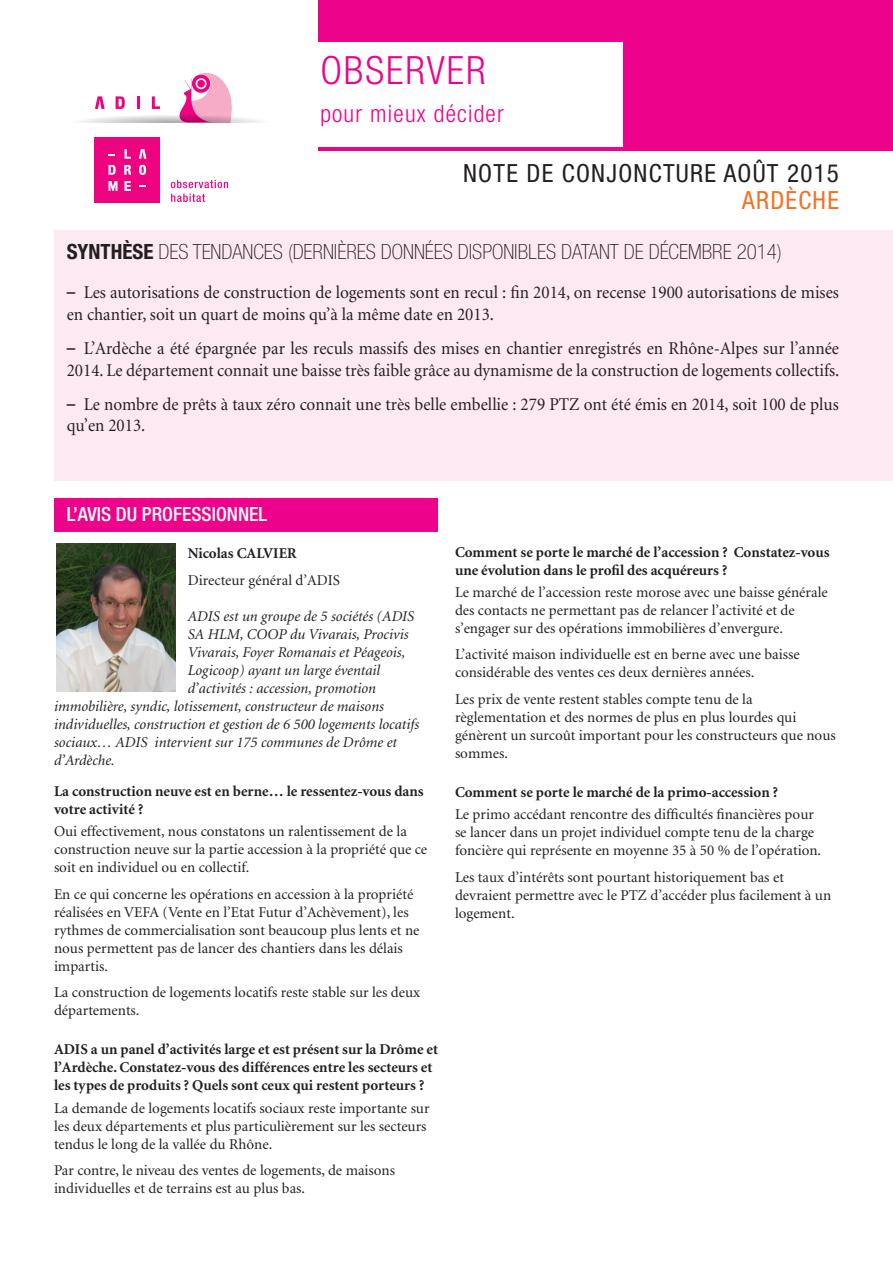
<style>
.page{position:relative;width:893px;height:1263px;background:#fff}
.page>*{position:absolute;margin:0;border:0;box-sizing:border-box;transform-origin:0 0}
.t1{font:300 condensed 39px "Helvetica Neue LT";letter-spacing:.05em;color:#ed028c}
.t2{font:condensed 25.05px "Helvetica Neue LT";letter-spacing:.05em;color:#231f20}
.t3{font:condensed 25.05px "Helvetica Neue LT";letter-spacing:.05em;color:#f37124}
.t4{font:300 condensed 24px "Helvetica Neue LT";letter-spacing:.05em;color:#ed028c}
._1-Titre_intro{font:100 condensed 21px "Helvetica Neue LT";color:#231f20}
._3-Titre_courant{font:500 condensed 19.5px "Helvetica Neue LT";color:#fff}
.t5{font:18px/21.6px "Minion LT";color:#231f20;scale:.95 1}
.texte_normal{font:15px/18px "Minion LT";color:#231f20}
.question_expert{font:700 15px/18px "Minion LT";color:#231f20}
._9-experts{font:italic 15px "Minion LT";color:#231f20}
._9-experts-2{font:15px "Minion LT";color:#231f20}
._10-Nom_expert{font:700 15px "Minion LT";color:#231f20}
.s1{font-weight:700}
.s2{font-family:"Helvetica Neue LT"}
</style>
<div class="page">
<div style="left:54px;top:498px;width:384px;height:34px;background:#ed028c"></div>
<div style="left:54px;top:230px;width:839px;height:250px;background:#fce9f2"></div>
<img style="left:56px;top:544px;width:119px;height:147px">
<div style="left:319px;top:0;width:574px;height:151px;background:#ed028c"></div>
<div style="left:317px;top:43px;width:306px;height:104px;background:#fff"></div>
<div style="left:94px;top:137px;width:66px;height:66px;background:#ed0280"></div>
<svg style="left:124px;top:165px;width:7px;height:10px"></svg>
<svg style="left:139px;top:165px;width:7px;height:10px"></svg>
<svg style="left:124px;top:181px;width:7px;height:10px"></svg>
<svg style="left:139px;top:185px;width:7px;height:2px"></svg>
<svg style="left:125px;top:149px;width:6px;height:10px"></svg>
<svg style="left:139px;top:149px;width:7px;height:10px"></svg>
<svg style="left:108px;top:165px;width:8px;height:10px"></svg>
<svg style="left:108px;top:181px;width:9px;height:10px"></svg>
<svg style="left:108px;top:154px;width:7px;height:2px"></svg>
<svg style="left:171px;top:180px;width:57px;height:8px"></svg>
<svg style="left:171px;top:194px;width:34px;height:8px"></svg>
<svg style="left:82px;top:72px;width:178px;height:51px"></svg>
<p class="t1" style="left:320px;top:48px;width:167px">OBSERVER</p>
<p class="t4" style="left:320px;top:99px;width:185px">pour mieux décider</p>
<p class="t2" style="left:463px;top:159px;width:377px">NOTE DE CONJONCTURE AOÛT 2015</p>
<p class="t3" style="left:742px;top:186px;width:98px">ARDÈCHE</p>
<p class="_1-Titre_intro" style="left:67px;top:240px;width:716px"><span class="s1">SYNTHÈSE</span> DES TENDANCES (DERNIÈRES DONNÉES DISPONIBLES DATANT DE DÉCEMBRE 2014)</p>
<p class="t5" style="left:67px;top:282px;width:814px"><span class="s2">–</span> Les autorisations de construction de logements sont en recul : fin 2014, on recense 1900 autorisations de mises en chantier, soit un quart de moins qu’à la même date en 2013.</p>
<p class="t5" style="left:67px;top:338px;width:815px"><span class="s2">–</span> L’Ardèche a été épargnée par les reculs massifs des mises en chantier enregistrés en Rhône-Alpes sur l’année<br>2014. Le département connait une baisse très faible grâce au dynamisme de la construction de logements collectifs.</p>
<p class="t5" style="left:67px;top:394px;width:814px"><span class="s2">–</span> Le nombre de prêts à taux zéro connait une très belle embellie : 279 PTZ ont été émis en 2014, soit 100 de plus qu’en 2013.</p>
<p class="_3-Titre_courant" style="left:67px;top:503px;width:202px">L’AVIS DU PROFESSIONNEL</p>
<p class="_10-Nom_expert" style="left:188px;top:546px;width:110px">Nicolas CALVIER</p>
<p class="_9-experts-2" style="left:188px;top:573px;width:154px">Directeur général d’ADIS</p>
<p class="_9-experts" style="left:188px;top:609px;width:228px">ADIS est un groupe de 5 sociétés (ADIS</p>
<p class="_9-experts" style="left:188px;top:627px;width:222px">SA HLM, COOP du Vivarais, Procivis</p>
<p class="_9-experts" style="left:188px;top:645px;width:219px">Vivarais, Foyer Romanais et Péageois,</p>
<p class="_9-experts" style="left:188px;top:663px;width:194px">Logicoop) ayant un large éventail</p>
<p class="_9-experts" style="left:188px;top:681px;width:190px">d’activités : accession, promotion</p>
<p class="_9-experts" style="left:54px;top:699px;width:331px">immobilière, syndic, lotissement, constructeur de maisons</p>
<p class="_9-experts" style="left:54px;top:717px;width:367px">individuelles, construction et gestion de 6 500 logements locatifs</p>
<p class="_9-experts" style="left:54px;top:735px;width:345px">sociaux… ADIS intervient sur 175 communes de Drôme et</p>
<p class="_9-experts" style="left:54px;top:753px;width:62px">d’Ardèche.</p>
<p class="question_expert" style="left:54px;top:782px;width:371px">La construction neuve est en berne… le ressentez-vous dans votre activité ?</p>
<p class="texte_normal" style="left:54px;top:823px;width:375px">Oui effectivement, nous constatons un ralentissement de la construction neuve sur la partie accession à la propriété que ce soit en individuel ou en collectif.</p>
<p class="texte_normal" style="left:54px;top:885px;width:367px">En ce qui concerne les opérations en accession à la propriété réalisées en VEFA (Vente en l’Etat Futur d’Achèvement), les rythmes de commercialisation sont beaucoup plus lents et ne nous permettent pas de lancer des chantiers dans les délais impartis.</p>
<p class="texte_normal" style="left:54px;top:984px;width:368px">La construction de logements locatifs reste stable sur les deux départements.</p>
<p class="question_expert" style="left:54px;top:1041px;width:386px">ADIS a un panel d’activités large et est présent sur la Drôme et l’Ardèche. Constatez-vous des différences entre les secteurs et les types de produits ? Quels sont ceux qui restent porteurs ?</p>
<p class="texte_normal" style="left:54px;top:1099px;width:377px">La demande de logements locatifs sociaux reste importante sur les deux départements et plus particulièrement sur les secteurs tendus le long de la vallée du Rhône.</p>
<p class="texte_normal" style="left:54px;top:1162px;width:343px">Par contre, le niveau des ventes de logements, de maisons individuelles et de terrains est au plus bas.</p>
<p class="question_expert" style="left:455px;top:543px;width:376px">Comment se porte le marché de l’accession ? Constatez-vous une évolution dans le profil des acquéreurs ?</p>
<p class="texte_normal" style="left:455px;top:584px;width:374px">Le marché de l’accession reste morose avec une baisse générale des contacts ne permettant pas de relancer l’activité et de s’engager sur des opérations immobilières d’envergure.</p>
<p class="texte_normal" style="left:455px;top:646px;width:346px">L’activité maison individuelle est en berne avec une baisse considérable des ventes ces deux dernières années.</p>
<p class="texte_normal" style="left:455px;top:691px;width:382px">Les prix de vente restent stables compte tenu de la règlementation et des normes de plus en plus lourdes qui génèrent un surcoût important pour les constructeurs que nous sommes.</p>
<p class="question_expert" style="left:455px;top:784px;width:325px">Comment se porte le marché de la primo-accession ?</p>
<p class="texte_normal" style="left:455px;top:806px;width:368px">Le primo accédant rencontre des difficultés financières pour se lancer dans un projet individuel compte tenu de la charge foncière qui représente en moyenne 35 à 50 % de l’opération.</p>
<p class="texte_normal" style="left:455px;top:869px;width:378px">Les taux d’intérêts sont pourtant historiquement bas et devraient permettre avec le PTZ d’accéder plus facilement à un logement.</p>
</div>
